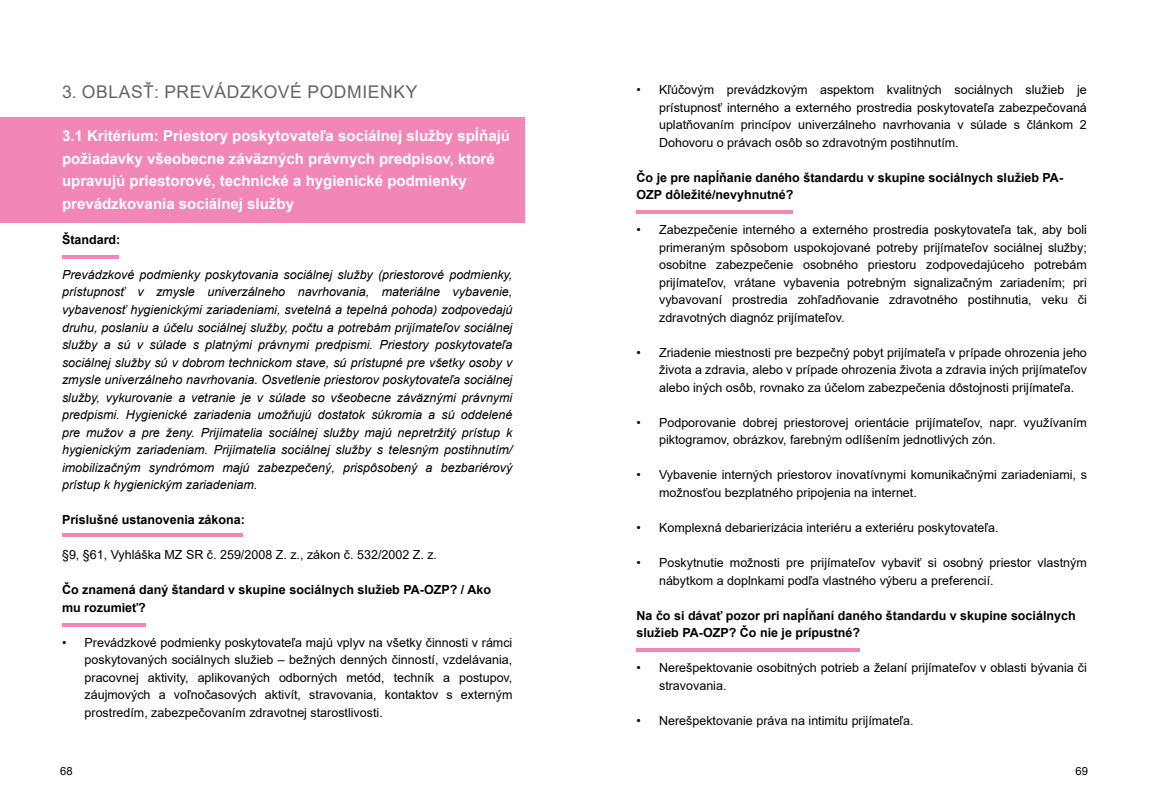
<style>
.page{position:relative;width:1149px;height:812px;background:#fff}
.page>*{position:absolute;margin:0;border:0;box-sizing:border-box;transform-origin:0 0}
.t1{font:17.5px "Arial";letter-spacing:.035em;color:#636466}
.t2{font:700 15px/22.5px "Arial";color:#fff}
.t3{font:12.5px/17.5px "Arial";color:#000;text-align:justify}
.t4{font:italic 12.5px/17.5px "Arial";color:#000;text-align:justify}
.t5{font:700 12.5px/17.5px "Arial";color:#000}
.t6{font:11.25px "Arial";color:#000}
</style>
<div class="page">
<div style="left:0;top:117px;width:524px;height:105px;background:#f287b7"></div>
<hr style="left:62px;top:255px;width:57px;height:4px;background:#f287b7">
<hr style="left:62px;top:533px;width:181px;height:3px;background:#f287b7">
<hr style="left:62px;top:623px;width:84px;height:3px;background:#f287b7">
<hr style="left:636px;top:210px;width:156px;height:4px;background:#f287b7">
<hr style="left:636px;top:648px;width:223px;height:4px;background:#f287b7">
<h1 class="t1" style="left:62px;top:80px;width:357px">3. OBLASŤ: PREVÁDZKOVÉ PODMIENKY</h1>
<p class="t2" style="left:62px;top:125px;width:449px">3.1 Kritérium: Priestory poskytovateľa sociálnej služby spĺňajú požiadavky všeobecne záväzných právnych predpisov, ktoré upravujú priestorové, technické a hygienické podmienky prevádzkovania sociálnej služby</p>
<p class="t5" style="left:62px;top:231px;width:60px">Štandard:</p>
<p class="t4" style="left:62px;top:266px;width:451px">Prevádzkové podmienky poskytovania sociálnej služby (priestorové podmienky, prístupnosť v zmysle univerzálneho navrhovania, materiálne vybavenie, vybavenosť hygienickými zariadeniami, svetelná a tepelná pohoda) zodpovedajú druhu, poslaniu a účelu sociálnej služby, počtu a potrebám prijímateľov sociálnej služby a sú v súlade s platnými právnymi predpismi. Priestory poskytovateľa sociálnej služby sú v dobrom technickom stave, sú prístupné pre všetky osoby v zmysle univerzálneho navrhovania. Osvetlenie priestorov poskytovateľa sociálnej služby, vykurovanie a vetranie je v súlade so všeobecne záväznými právnymi predpismi. Hygienické zariadenia umožňujú dostatok súkromia a sú oddelené pre mužov a pre ženy. Prijímatelia sociálnej služby majú nepretržitý prístup k hygienickým zariadeniam. Prijímatelia sociálnej služby s telesným postihnutím/ imobilizačným syndrómom majú zabezpečený, prispôsobený a bezbariérový prístup k hygienickým zariadeniam.</p>
<p class="t5" style="left:62px;top:511px;width:184px">Príslušné ustanovenia zákona:</p>
<p class="t3" style="left:62px;top:546px;width:376px">§9, §61, Vyhláška MZ SR č. 259/2008 Z. z., zákon č. 532/2002 Z. z.</p>
<p class="t5" style="left:62px;top:581px;width:430px">Čo znamená daný štandard v skupine sociálnych služieb PA-OZP? / Ako mu rozumieť?</p>
<p class="t3" style="left:85px;top:633px;width:429px;text-indent:-22px">• Prevádzkové podmienky poskytovateľa majú vplyv na všetky činnosti v rámci poskytovaných sociálnych služieb – bežných denných činností, vzdelávania, pracovnej aktivity, aplikovaných odborných metód, techník a postupov, záujmových a voľnočasových aktivít, stravovania, kontaktov s externým prostredím, zabezpečovaním zdravotnej starostlivosti.</p>
<p class="t3" style="left:659px;top:81px;width:429px;text-indent:-23px">• Kľúčovým prevádzkovým aspektom kvalitných sociálnych služieb je prístupnosť interného a externého prostredia poskytovateľa zabezpečovaná uplatňovaním princípov univerzálneho navrhovania v súlade s článkom 2<br>Dohovoru o právach osôb so zdravotným postihnutím.</p>
<p class="t5" style="left:636px;top:169px;width:428px">Čo je pre napĺňanie daného štandardu v skupine sociálnych služieb PA-<br>OZP dôležité/nevyhnutné?</p>
<p class="t3" style="left:659px;top:221px;width:429px;text-indent:-22px">• Zabezpečenie interného a externého prostredia poskytovateľa tak, aby boli primeraným spôsobom uspokojované potreby prijímateľov sociálnej služby; osobitne zabezpečenie osobného priestoru zodpovedajúceho potrebám prijímateľov, vrátane vybavenia potrebným signalizačným zariadením; pri vybavovaní prostredia zohľadňovanie zdravotného postihnutia, veku či zdravotných diagnóz prijímateľov.</p>
<p class="t3" style="left:659px;top:343px;width:429px;text-indent:-22px">• Zriadenie miestnosti pre bezpečný pobyt prijímateľa v prípade ohrozenia jeho života a zdravia, alebo v prípade ohrozenia života a zdravia iných prijímateľov alebo iných osôb, rovnako za účelom zabezpečenia dôstojnosti prijímateľa.</p>
<p class="t3" style="left:659px;top:413px;width:429px;text-indent:-22px">• Podporovanie dobrej priestorovej orientácie prijímateľov, napr. využívaním piktogramov, obrázkov, farebným odlíšením jednotlivých zón.</p>
<p class="t3" style="left:659px;top:466px;width:429px;text-indent:-22px">• Vybavenie interných priestorov inovatívnymi komunikačnými zariadeniami, s možnosťou bezplatného pripojenia na internet.</p>
<p class="t3" style="left:636px;top:518px;width:363px">• Komplexná debarierizácia interiéru a exteriéru poskytovateľa.</p>
<p class="t3" style="left:659px;top:553px;width:429px;text-indent:-22px">• Poskytnutie možnosti pre prijímateľov vybaviť si osobný priestor vlastným nábytkom a doplnkami podľa vlastného výberu a preferencií.</p>
<p class="t5" style="left:636px;top:606px;width:440px">Na čo si dávať pozor pri napĺňaní daného štandardu v skupine sociálnych služieb PA-OZP? Čo nie je prípustné?</p>
<p class="t3" style="left:659px;top:658px;width:429px;text-indent:-22px">• Nerešpektovanie osobitných potrieb a želaní prijímateľov v oblasti bývania či stravovania.</p>
<p class="t3" style="left:636px;top:711px;width:278px">• Nerešpektovanie práva na intimitu prijímateľa.</p>
<p class="t6" style="left:60px;top:763px;width:14px">68</p>
<p class="t6" style="left:1075px;top:763px;width:14px">69</p>
</div>
